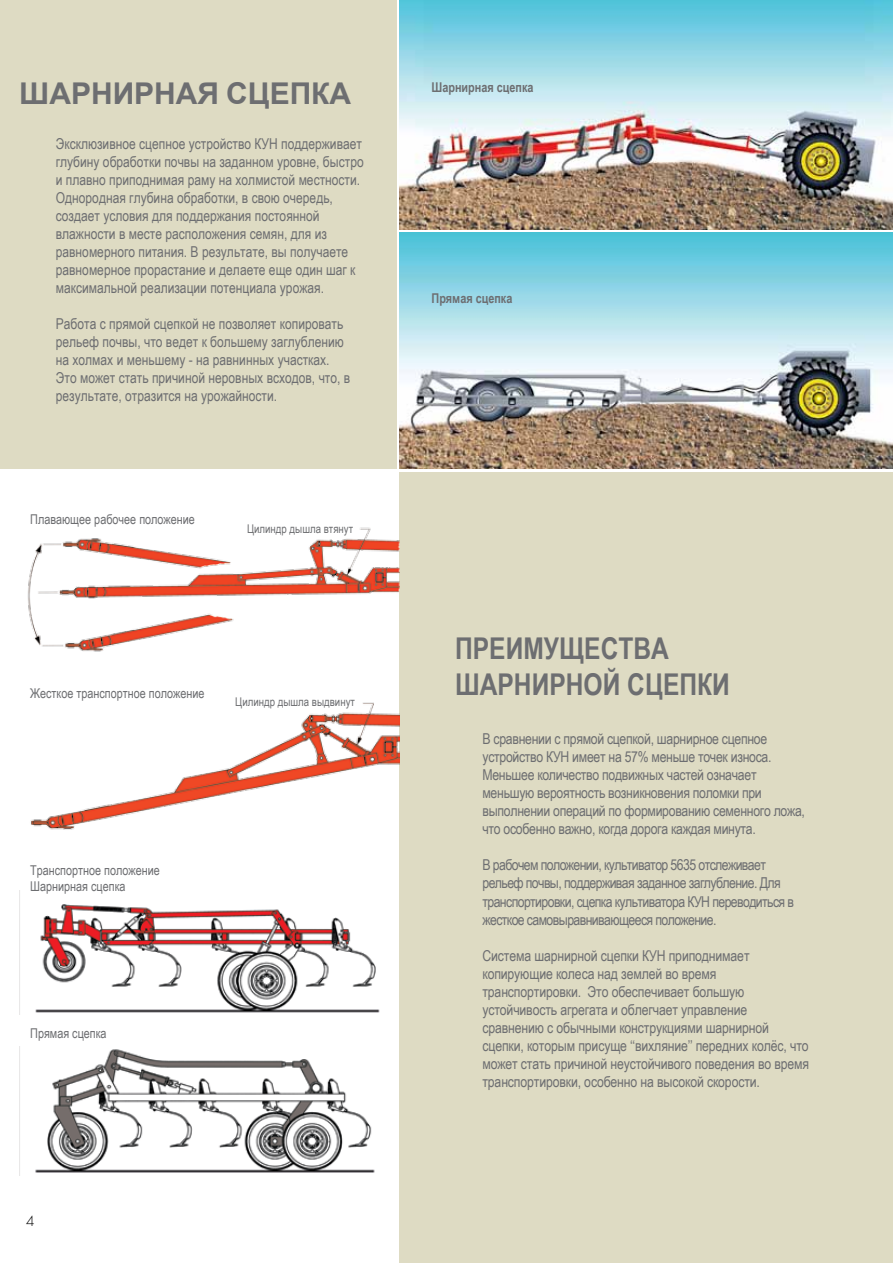
<style>
.page{position:relative;width:893px;height:1263px;background:#fff}
.page>*{position:absolute;margin:0;border:0;box-sizing:border-box;transform-origin:0 0}
.t1{font:700 30px/36px "Arial Narrow";color:#6d6e71}
.t2{font:700 30px "Arial";color:#6d6e71}
.t3{font:15px/18px "Arial Narrow";letter-spacing:-.01em;color:#6d6e71}
.t4{font:15px/18px "Arial Narrow";letter-spacing:-.04em;color:#6d6e71}
.t5{font:13.5px "Arial Narrow";color:#6d6e71}
.t6{font:700 13.5px "Arial Narrow";color:#6d6e71}
.t7{font:300 13.5px "Futura Com";color:#000}
.t8{font:12px "Arial Narrow";color:#6d6e71}
</style>
<div class="page">
<img style="left:19px;top:890px;width:361px;height:125px">
<div style="left:400px;top:472px;width:493px;height:791px;background:#dedbc3"></div>
<div style="left:0;top:0;width:396px;height:468px;background:#dedbc3"></div>
<img style="left:400px;top:0;width:493px;height:230px">
<img style="left:27px;top:527px;width:372px;height:125px">
<img style="left:400px;top:233px;width:493px;height:235px">
<img style="left:30px;top:702px;width:369px;height:128px">
<img style="left:19px;top:1047px;width:356px;height:128px">
<h1 class="t2" style="left:19px;top:74px;width:334px">ШАРНИРНАЯ СЦЕПКА</h1>
<p class="t3" style="left:56px;top:134px;width:309px">Эксклюзивное сцепное устройство КУН поддерживает глубину обработки почвы на заданном уровне, быстро и плавно приподнимая раму на холмистой местности.<br>Однородная глубина обработки, в свою очередь, создает условия для поддержания постоянной влажности в месте расположения семян, для из равномерного питания. В результате, вы получаете равномерное прорастание и делаете еще один шаг к максимальной реализации потенциала урожая.</p>
<p class="t3" style="left:56px;top:314px;width:296px">Работа с прямой сцепкой не позволяет копировать рельеф почвы, что ведет к большему заглублению на холмах и меньшему - на равнинных участках.<br>Это может стать причиной неровных всходов, что, в результате, отразится на урожайности.</p>
<p class="t5" style="left:30px;top:510px;width:166px">Плавающее рабочее положение</p>
<p class="t8" style="left:247px;top:520px;width:108px">Цилиндр дышла втянут</p>
<p class="t5" style="left:30px;top:683px;width:176px">Жесткое транспортное положение</p>
<p class="t8" style="left:235px;top:693px;width:121px">Цилиндр дышла выдвинут</p>
<p class="t5" style="left:30px;top:860px;width:131px">Транспортное положение</p>
<p class="t5" style="left:30px;top:877px;width:97px">Шарнирная сцепка</p>
<p class="t5" style="left:30px;top:1023px;width:78px">Прямая сцепка</p>
<p class="t7" style="left:26px;top:1213px;width:10px">4</p>
<p class="t6" style="left:431px;top:77px;width:104px">Шарнирная сцепка</p>
<p class="t6" style="left:431px;top:288px;width:82px">Прямая сцепка</p>
<h1 class="t1" style="left:455px;top:629px;width:276px">ПРЕИМУЩЕСТВА<br>ШАРНИРНОЙ СЦЕПКИ</h1>
<p class="t3" style="left:482px;top:730px;width:324px">В сравнении с прямой сцепкой, шарнирное сцепное устройство КУН имеет на 57% меньше точек износа.<br>Меньшее количество подвижных частей означает меньшую вероятность возникновения поломки при выполнении операций по формированию семенного ложа, что особенно важно, когда дорога каждая минута.</p>
<p class="t4" style="left:482px;top:856px;width:313px">В рабочем положении, культиватор 5635 отслеживает рельеф почвы, поддерживая заданное заглубление. Для транспортировки, сцепка культиватора КУН переводиться в жесткое самовыравнивающееся положение.</p>
<p class="t3" style="left:482px;top:946px;width:328px">Система шарнирной сцепки КУН приподнимает копирующие колеса над землей во время транспортировки. Это обеспечивает большую устойчивость агрегата и облегчает управление сравнению с обычными конструкциями шарнирной сцепки, которым присуще ‘‘вихляние’’ передних колёс, что может стать причиной неустойчивого поведения во время транспортировки, особенно на высокой скорости.</p>
</div>
